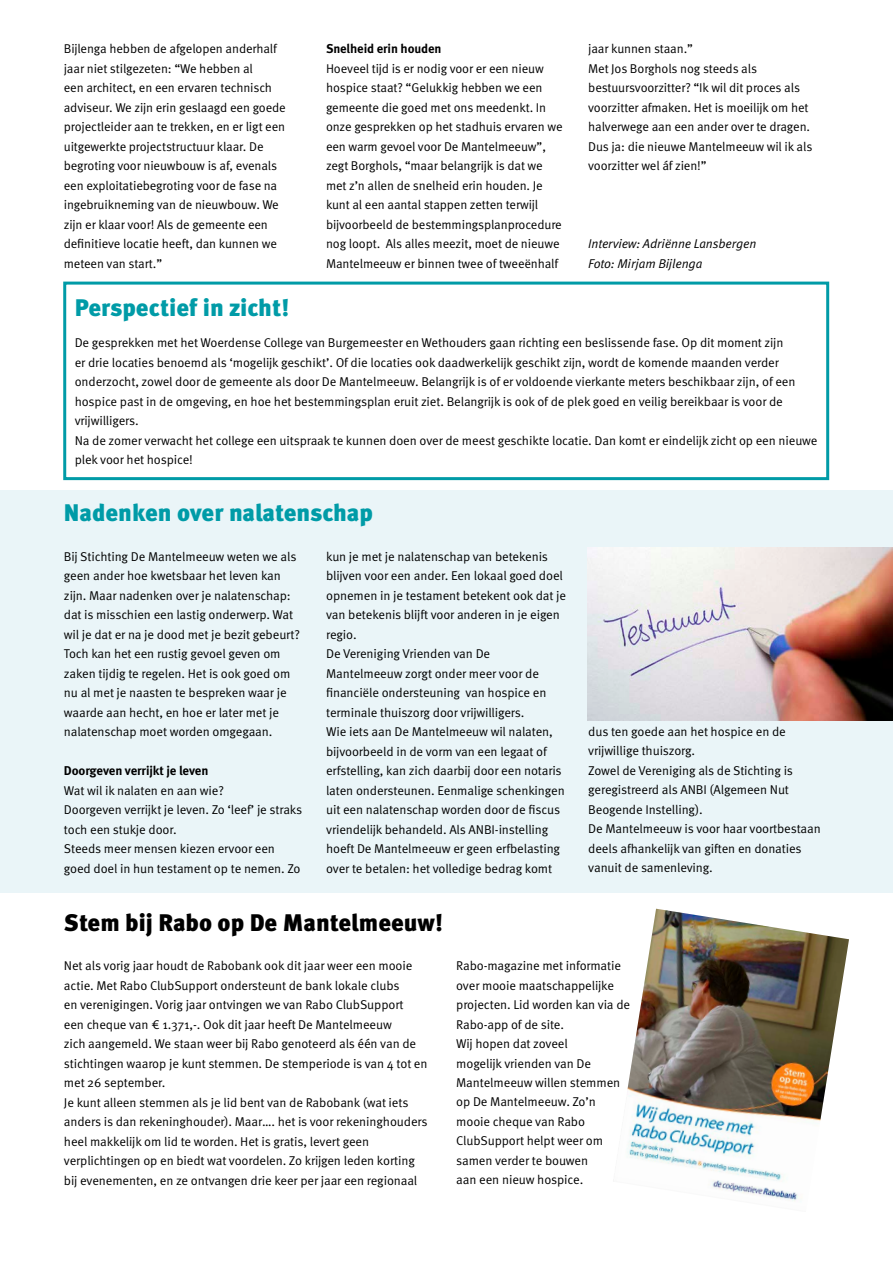
<style>
.page{position:relative;width:893px;height:1263px;background:#fff}
.page>*{position:absolute;margin:0;border:0;box-sizing:border-box;transform-origin:0 0}
.t1{font:900 24px "Meta Pro";color:#009ba7}
.t2{font:900 24px "Meta Pro";color:#000}
.t3{font:12.75px/19.5px "Meta Pro";letter-spacing:-.01em;color:#000}
.t4{font:italic 12.75px/19.6px "Meta Pro";letter-spacing:-.01em;color:#000}
.t5{font:700 12.75px "Meta Pro";letter-spacing:-.01em;color:#000}
</style>
<div class="page">
<div style="left:0;top:490px;width:893px;height:402px;background:#eaf5f8"></div>
<img style="left:627px;top:909px;width:222px;height:292px">
<img style="left:587px;top:548px;width:305px;height:173px">
<div style="left:63px;top:282px;width:766px;height:198px;border:3px solid #009ba7"></div>
<p class="t3" style="left:64px;top:39px;width:224px">Bijlenga hebben de afgelopen anderhalf jaar niet stilgezeten: “We hebben al<br>een architect, en een ervaren technisch adviseur. We zijn erin geslaagd een goede projectleider aan te trekken, en er ligt een uitgewerkte projectstructuur klaar. De begroting voor nieuwbouw is af, evenals een exploitatiebegroting voor de fase na ingebruikneming van de nieuwbouw. We zijn er klaar voor! Als de gemeente een definitieve locatie heeft, dan kunnen we meteen van start.”</p>
<p class="t5" style="left:326px;top:41px;width:117px">Snelheid erin houden</p>
<p class="t3" style="left:326px;top:59px;width:238px">Hoeveel tijd is er nodig voor er een nieuw hospice staat? “Gelukkig hebben we een gemeente die goed met ons meedenkt. In onze gesprekken op het stadhuis ervaren we een warm gevoel voor De Mantelmeeuw”, zegt Borghols, “maar belangrijk is dat we met z’n allen de snelheid erin houden. Je kunt al een aantal stappen zetten terwijl bijvoorbeeld de bestemmingsplanprocedure nog loopt. Als alles meezit, moet de nieuwe Mantelmeeuw er binnen twee of tweeënhalf</p>
<p class="t3" style="left:588px;top:39px;width:226px">jaar kunnen staan.”<br>Met Jos Borghols nog steeds als bestuursvoorzitter? “Ik wil dit proces als voorzitter afmaken. Het is moeilijk om het halverwege aan een ander over te dragen.<br>Dus ja: die nieuwe Mantelmeeuw wil ik als voorzitter wel áf zien!”</p>
<p class="t4" style="left:588px;top:234px;width:170px">Interview: Adriënne Lansbergen<br>Foto: Mirjam Bijlenga</p>
<h1 class="t1" style="left:75px;top:292px;width:216px">Perspectief in zicht!</h1>
<p class="t3" style="left:75px;top:334px;width:744px">De gesprekken met het Woerdense College van Burgemeester en Wethouders gaan richting een beslissende fase. Op dit moment zijn<br>er drie locaties benoemd als ‘mogelijk geschikt’. Of die locaties ook daadwerkelijk geschikt zijn, wordt de komende maanden verder onderzocht, zowel door de gemeente als door De Mantelmeeuw. Belangrijk is of er voldoende vierkante meters beschikbaar zijn, of een hospice past in de omgeving, en hoe het bestemmingsplan eruit ziet. Belangrijk is ook of de plek goed en veilig bereikbaar is voor de vrijwilligers.<br>Na de zomer verwacht het college een uitspraak te kunnen doen over de meest geschikte locatie. Dan komt er eindelijk zicht op een nieuwe plek voor het hospice!</p>
<h1 class="t1" style="left:64px;top:497px;width:310px">Nadenken over nalatenschap</h1>
<p class="t3" style="left:64px;top:547px;width:238px">Bij Stichting De Mantelmeeuw weten we als geen ander hoe kwetsbaar het leven kan zijn. Maar nadenken over je nalatenschap: dat is misschien een lastig onderwerp. Wat wil je dat er na je dood met je bezit gebeurt?<br>Toch kan het een rustig gevoel geven om zaken tijdig te regelen. Het is ook goed om nu al met je naasten te bespreken waar je waarde aan hecht, en hoe er later met je nalatenschap moet worden omgegaan.</p>
<p class="t5" style="left:64px;top:763px;width:146px">Doorgeven verrijkt je leven</p>
<p class="t3" style="left:64px;top:781px;width:240px">Wat wil ik nalaten en aan wie?<br>Doorgeven verrijkt je leven. Zo ‘leef’ je straks toch een stukje door.<br>Steeds meer mensen kiezen ervoor een goed doel in hun testament op te nemen. Zo</p>
<p class="t3" style="left:326px;top:547px;width:241px">kun je met je nalatenschap van betekenis blijven voor een ander. Een lokaal goed doel opnemen in je testament betekent ook dat je van betekenis blijft voor anderen in je eigen regio.<br>De Vereniging Vrienden van De Mantelmeeuw zorgt onder meer voor de financiële ondersteuning van hospice en terminale thuiszorg door vrijwilligers.<br>Wie iets aan De Mantelmeeuw wil nalaten, bijvoorbeeld in de vorm van een legaat of erfstelling, kan zich daarbij door een notaris laten ondersteunen. Eenmalige schenkingen uit een nalatenschap worden door de fiscus vriendelijk behandeld. Als ANBI-instelling hoeft De Mantelmeeuw er geen erfbelasting over te betalen: het volledige bedrag komt</p>
<h1 class="t2" style="left:64px;top:907px;width:381px">Stem bij Rabo op De Mantelmeeuw!</h1>
<p class="t3" style="left:588px;top:722px;width:234px">dus ten goede aan het hospice en de vrijwillige thuiszorg.<br>Zowel de Vereniging als de Stichting is geregistreerd als ANBI (Algemeen Nut Beogende Instelling).<br>De Mantelmeeuw is voor haar voortbestaan deels afhankelijk van giften en donaties vanuit de samenleving.</p>
<p class="t3" style="left:64px;top:956px;width:365px">Net als vorig jaar houdt de Rabobank ook dit jaar weer een mooie actie. Met Rabo ClubSupport ondersteunt de bank lokale clubs<br>en verenigingen. Vorig jaar ontvingen we van Rabo ClubSupport<br>een cheque van € 1.371,-. Ook dit jaar heeft De Mantelmeeuw<br>zich aangemeld. We staan weer bij Rabo genoteerd als één van de stichtingen waarop je kunt stemmen. De stemperiode is van 4 tot en met 26 september.<br>Je kunt alleen stemmen als je lid bent van de Rabobank (wat iets anders is dan rekeninghouder). Maar…. het is voor rekeninghouders heel makkelijk om lid te worden. Het is gratis, levert geen verplichtingen op en biedt wat voordelen. Zo krijgen leden korting bij evenementen, en ze ontvangen drie keer per jaar een regionaal</p>
<p class="t3" style="left:456px;top:956px;width:175px">Rabo-magazine met informatie over mooie maatschappelijke projecten. Lid worden kan via de<br>Rabo-app of de site.<br>Wij hopen dat zoveel<br>mogelijk vrienden van De<br>Mantelmeeuw willen stemmen op De Mantelmeeuw. Zo’n mooie cheque van Rabo<br>ClubSupport helpt weer om samen verder te bouwen<br>aan een nieuw hospice.</p>
</div>
